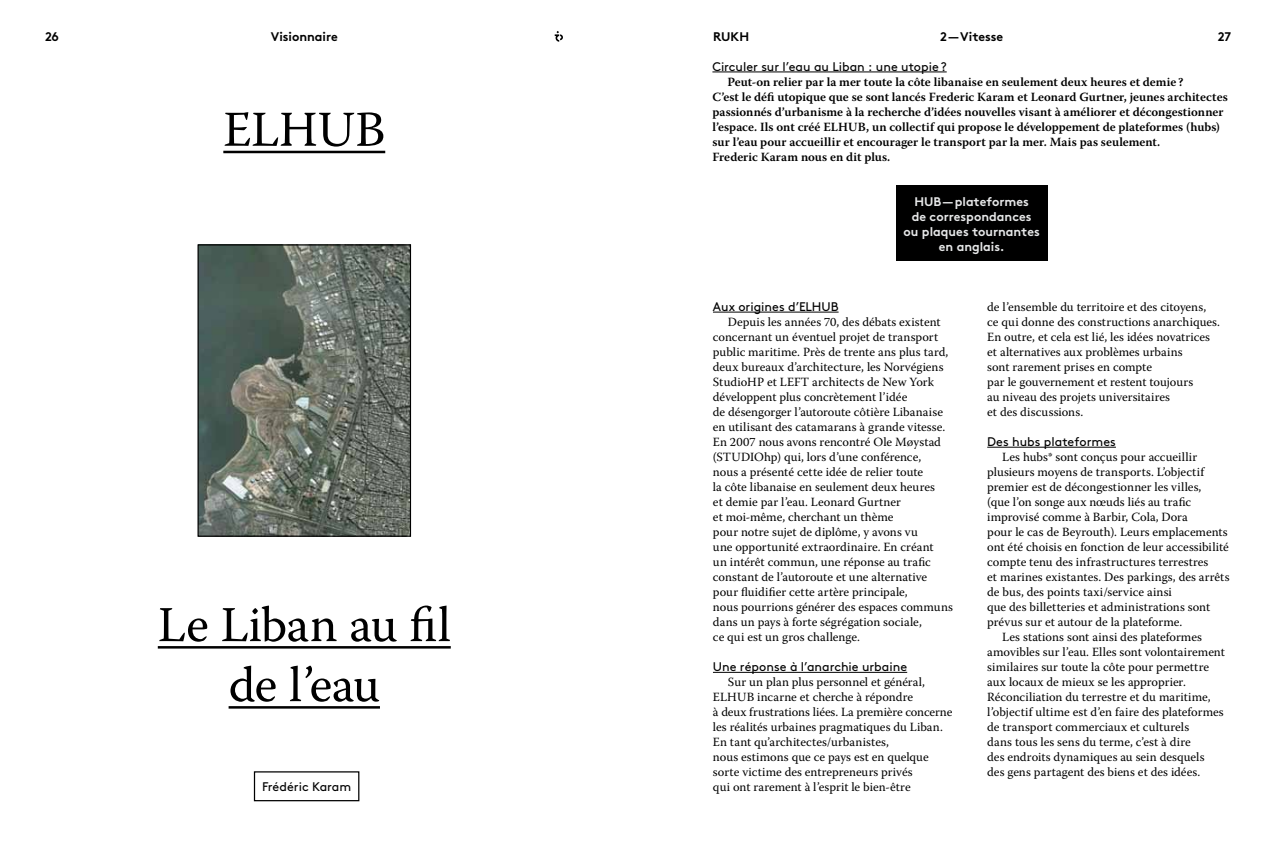
<style>
.page{position:relative;width:1276px;height:851px;background:#fff}
.page>*{position:absolute;margin:0;border:0;box-sizing:border-box;transform-origin:0 0}
.t1{font:50px/60px "Warnock Pro";letter-spacing:-.01em;color:#000;text-align:center}
.t2{font:12.5px/15px "Warnock Pro";letter-spacing:.005em;color:#000}
.t3{font:600 12.5px/15px "Warnock Pro";color:#000}
.t4{font:12.5px "Brown Pro";color:#000}
.t5{font:700 12.5px/15px "Brown Pro";color:#e6e7e8;text-align:center}
.t6{font:700 12.5px "Brown Pro";color:#000}
</style>
<div class="page">
<div style="left:896px;top:185px;width:151px;height:75px;background:#000"></div>
<hr style="left:223px;top:151px;width:162px;height:2px;background:#000">
<hr style="left:712px;top:71px;width:234px;height:1px;background:#000">
<hr style="left:713px;top:311px;width:125px;height:1px;background:#000">
<hr style="left:713px;top:671px;width:194px;height:1px;background:#000">
<hr style="left:987px;top:446px;width:129px;height:1px;background:#000">
<img style="left:199px;top:246px;width:210px;height:288px">
<div style="left:197px;top:244px;width:214px;height:292px;border:1px solid #000"></div>
<hr style="left:158px;top:646px;width:293px;height:2px;background:#000">
<hr style="left:229px;top:706px;width:151px;height:2px;background:#000">
<svg style="left:555px;top:31px;width:8px;height:11px"></svg>
<div style="left:254px;top:771px;width:105px;height:30px;border:1px solid #000"></div>
<p class="t6" style="left:45px;top:26px;width:15px">26</p>
<p class="t6" style="left:271px;top:26px;width:68px">Visionnaire</p>
<p class="t6" style="left:713px;top:26px;width:36px">Rukh</p>
<p class="t6" style="left:940px;top:26px;width:65px">2—Vitesse</p>
<p class="t6" style="left:1217px;top:26px;width:15px">27</p>
<h1 class="t1" style="left:223px;top:98px;width:163px">ELHUB</h1>
<h1 class="t1" style="left:158px;top:593px;width:294px">Le Liban au fil de l’eau</h1>
<p class="t4" style="left:262px;top:777px;width:91px">Frédéric Karam</p>
<p class="t4" style="left:712px;top:57px;width:236px">Circuler sur l’eau au Liban : une utopie?</p>
<p class="t3" style="left:712px;top:74px;width:517px;text-indent:15px">Peut-on relier par la mer toute la côte libanaise en seulement deux heures et demie ?<br>C’est le défi utopique que se sont lancés Frederic Karam et Leonard Gurtner, jeunes architectes passionnés d’urbanisme à la recherche d’idées nouvelles visant à améliorer et décongestionner l’espace. Ils ont créé ELHUB, un collectif qui propose le développement de plateformes (hubs) sur l’eau pour accueillir et encourager le transport par la mer. Mais pas seulement.<br>Frederic Karam nous en dit plus.</p>
<p class="t5" style="left:903px;top:192px;width:138px">HUB—plateformes<br>de correspondances ou plaques tournantes en anglais.</p>
<p class="t4" style="left:713px;top:297px;width:127px">Aux origines d’ELHUB</p>
<p class="t2" style="left:713px;top:314px;width:242px;text-indent:15px">Depuis les années 70, des débats existent concernant un éventuel projet de transport public maritime. Près de trente ans plus tard, deux bureaux d’architecture, les Norvégiens StudioHP et LEFT architects de New York développent plus concrètement l’idée<br>de désengorger l’autoroute côtière Libanaise en utilisant des catamarans à grande vitesse.<br>En 2007 nous avons rencontré Ole Møystad (STUDIOhp) qui, lors d’une conférence,<br>nous a présenté cette idée de relier toute<br>la côte libanaise en seulement deux heures<br>et demie par l’eau. Leonard Gurtner<br>et moi-même, cherchant un thème<br>pour notre sujet de diplôme, y avons vu<br>une opportunité extraordinaire. En créant<br>un intérêt commun, une réponse au trafic constant de l’autoroute et une alternative pour fluidifier cette artère principale,<br>nous pourrions générer des espaces communs dans un pays à forte ségrégation sociale,<br>ce qui est un gros challenge.</p>
<p class="t4" style="left:713px;top:657px;width:196px">Une réponse à l’anarchie urbaine</p>
<p class="t2" style="left:713px;top:674px;width:241px;text-indent:15px">Sur un plan plus personnel et général, ELHUB incarne et cherche à répondre<br>à deux frustrations liées. La première concerne les réalités urbaines pragmatiques du Liban.<br>En tant qu’architectes/urbanistes,<br>nous estimons que ce pays est en quelque sorte victime des entrepreneurs privés<br>qui ont rarement à l’esprit le bien-être</p>
<p class="t2" style="left:987px;top:299px;width:234px">de l’ensemble du territoire et des citoyens, ce qui donne des constructions anarchiques.<br>En outre, et cela est lié, les idées novatrices et alternatives aux problèmes urbains<br>sont rarement prises en compte<br>par le gouvernement et restent toujours<br>au niveau des projets universitaires<br>et des discussions.</p>
<p class="t4" style="left:987px;top:432px;width:130px">Des hubs plateformes</p>
<p class="t2" style="left:1002px;top:449px;width:197px">Les hubs* sont conçus pour accueillir</p>
<p class="t2" style="left:987px;top:464px;width:218px">plusieurs moyens de transports. L’objectif</p>
<p class="t2" style="left:987px;top:479px;width:216px">premier est de décongestionner les villes,</p>
<p class="t2" style="left:987px;top:494px;width:205px">(que l’on songe aux nœuds liés au trafic</p>
<p class="t2" style="left:987px;top:509px;width:202px">improvisé comme à Barbir, Cola, Dora</p>
<p class="t2" style="left:987px;top:524px;width:242px">pour le cas de Beyrouth). Leurs emplacements</p>
<p class="t2" style="left:987px;top:539px;width:243px">ont été choisis en fonction de leur accessibilité</p>
<p class="t2" style="left:987px;top:554px;width:223px">compte tenu des infrastructures terrestres</p>
<p class="t2" style="left:987px;top:569px;width:244px">et marines existantes. Des parkings, des arrêts</p>
<p class="t2" style="left:987px;top:584px;width:186px">de bus, des points taxi/service ainsi</p>
<p class="t2" style="left:987px;top:599px;width:224px">que des billetteries et administrations sont</p>
<p class="t2" style="left:987px;top:614px;width:196px">prévus sur et autour de la plateforme.</p>
<p class="t2" style="left:1002px;top:629px;width:201px">Les stations sont ainsi des plateformes</p>
<p class="t2" style="left:987px;top:644px;width:239px">amovibles sur l’eau. Elles sont volontairement</p>
<p class="t2" style="left:987px;top:659px;width:223px">similaires sur toute la côte pour permettre</p>
<p class="t2" style="left:987px;top:674px;width:200px">aux locaux de mieux se les approprier.</p>
<p class="t2" style="left:987px;top:689px;width:225px">Réconciliation du terrestre et du maritime,</p>
<p class="t2" style="left:987px;top:704px;width:238px">l’objectif ultime est d’en faire des plateformes</p>
<p class="t2" style="left:987px;top:719px;width:203px">de transport commerciaux et culturels</p>
<p class="t2" style="left:987px;top:734px;width:205px">dans tous les sens du terme, c’est à dire</p>
<p class="t2" style="left:987px;top:749px;width:219px">des endroits dynamiques au sein desquels</p>
<p class="t2" style="left:987px;top:764px;width:215px">des gens partagent des biens et des idées.</p>
</div>
